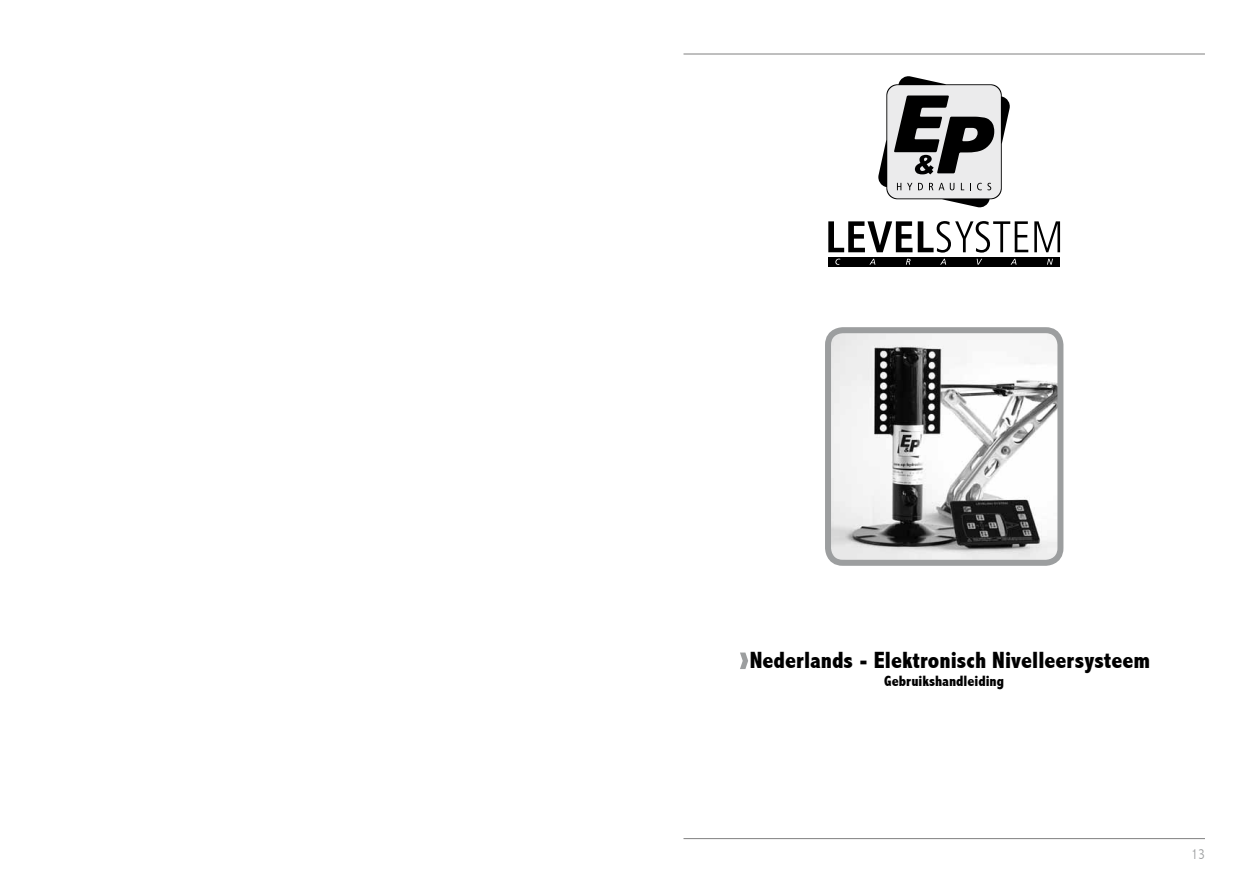
<style>
.page{position:relative;width:1259px;height:893px;background:#fff}
.page>*{position:absolute;margin:0;border:0;box-sizing:border-box;transform-origin:0 0}
.t1{font:800 condensed 53.25px "Abadi";color:#9c9e9f}
.t2{font:800 condensed 23.55px "Abadi";color:#000}
.t3{font:800 condensed 15px "Abadi";color:#000}
.t4{font:300 condensed 15px "Abadi";color:#9c9e9f}
</style>
<div class="page">
<hr style="left:683px;top:54px;width:522px;height:1px;background:#808080">
<hr style="left:683px;top:838px;width:522px;height:1px;background:#808080">
<img style="left:832px;top:334px;width:224px;height:225px">
<div style="left:825px;top:327px;width:238px;height:239px;border:6px solid #9c9e9f;border-radius:15px"></div>
<svg style="left:828px;top:221px;width:200px;height:32px"></svg>
<svg style="left:1034px;top:221px;width:26px;height:31px"></svg>
<div style="left:828px;top:257px;width:232px;height:9px;background:#000"></div>
<svg style="left:835px;top:259px;width:5px;height:6px"></svg>
<svg style="left:869px;top:259px;width:6px;height:6px"></svg>
<svg style="left:906px;top:259px;width:4px;height:6px"></svg>
<svg style="left:940px;top:259px;width:6px;height:6px"></svg>
<svg style="left:976px;top:259px;width:6px;height:6px"></svg>
<svg style="left:1010px;top:259px;width:6px;height:6px"></svg>
<svg style="left:1047px;top:259px;width:6px;height:6px"></svg>
<svg style="left:878px;top:76px;width:132px;height:132px"></svg>
<h1 class="t1" style="left:738px;top:624px;width:13px">›</h1>
<p class="t2" style="left:750px;top:647px;width:402px">Nederlands - Elektronisch Nivelleersysteem</p>
<p class="t3" style="left:884px;top:673px;width:121px">Gebruikshandleiding</p>
<p class="t4" style="left:1191px;top:845px;width:15px">13</p>
</div>
